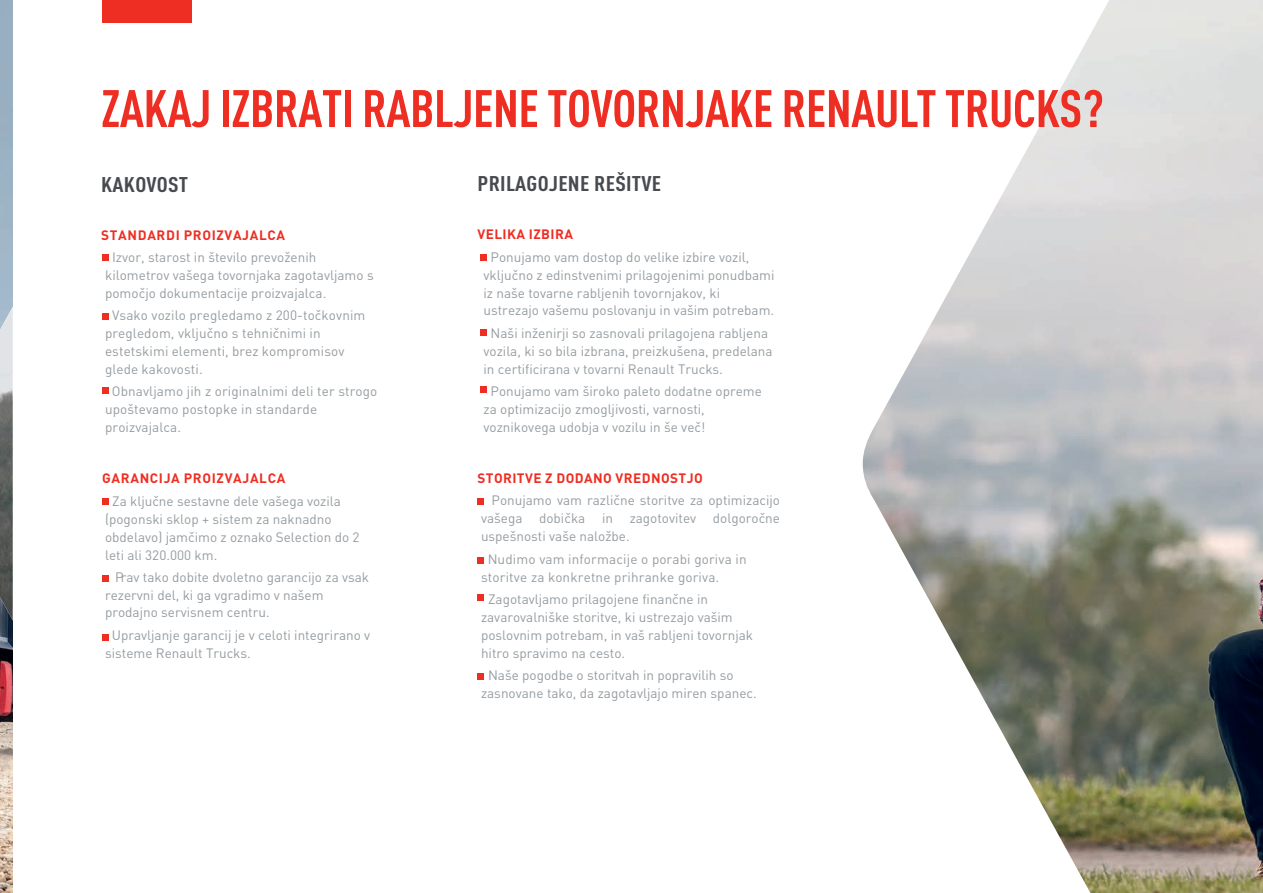
<style>
.page{position:relative;width:1263px;height:893px;background:#fff}
.page>*{position:absolute;margin:0;border:0;box-sizing:border-box;transform-origin:0 0}
.t1{font:700 condensed 51.9px "DIN Pro";letter-spacing:-.01em;color:#ee2e22}
.t2{font:700 condensed 21px "DIN Pro";letter-spacing:.01em;color:#474a4e;scale:1.13 1}
._2018-GAMME_D_TEXTE{font:13.5px/18px "DIN Pro";color:#959ca1}
._2018-GAMME_D_TEXTE-2{font:700 13.5px "DIN Pro";letter-spacing:.03em;color:#ee2e22}
.s1{font-style:inherit}
.s2{font-weight:700;color:#ee2e22}
</style>
<div class="page">
<svg style="left:102px;top:255px;width:6px;height:6px"></svg>
<svg style="left:102px;top:313px;width:6px;height:6px"></svg>
<svg style="left:102px;top:388px;width:6px;height:6px"></svg>
<svg style="left:102px;top:499px;width:6px;height:6px"></svg>
<svg style="left:102px;top:575px;width:6px;height:6px"></svg>
<svg style="left:102px;top:635px;width:6px;height:6px"></svg>
<div style="left:480px;top:255px;width:7px;height:6px;background:#ee2e22"></div>
<div style="left:480px;top:329px;width:7px;height:7px;background:#ee2e22"></div>
<div style="left:480px;top:386px;width:7px;height:7px;background:#ee2e22"></div>
<div style="left:477px;top:499px;width:7px;height:6px;background:#ee2e22"></div>
<div style="left:477px;top:557px;width:7px;height:6px;background:#ee2e22"></div>
<div style="left:477px;top:594px;width:7px;height:7px;background:#ee2e22"></div>
<div style="left:477px;top:673px;width:7px;height:7px;background:#ee2e22"></div>
<img style="left:863px;top:0;width:400px;height:893px">
<div style="left:102px;top:0;width:90px;height:22px;background:#ee2e22"></div>
<img style="left:0;top:0;width:13px;height:893px">
<img style="left:0;top:307px;width:13px;height:313px">
<p class="t1" style="left:101px;top:70px;width:1004px">ZAKAJ IZBRATI RABLJENE TOVORNJAKE <span class="s1">RENAULT TRUCKS?</span></p>
<p class="t2" style="left:101px;top:169px;width:78px">KAKOVOST</p>
<p class="_2018-GAMME_D_TEXTE" style="left:112px;top:223px;width:206px;line-height:21.3px;text-indent:-11px"><span class="s2">STANDARDI PROIZVAJALCA<br></span>Izvor, starost in število prevoženih</p>
<p class="_2018-GAMME_D_TEXTE" style="left:105px;top:264px;width:270px">kilometrov vašega tovornjaka zagotavljamo s pomočjo dokumentacije proizvajalca.</p>
<p class="_2018-GAMME_D_TEXTE" style="left:105px;top:305px;width:262px;text-indent:7px">Vsako vozilo pregledamo z 200-točkovnim pregledom, vključno s tehničnimi in estetskimi elementi, brez kompromisov glede kakovosti.</p>
<p class="_2018-GAMME_D_TEXTE" style="left:105px;top:381px;width:274px;text-indent:7px">Obnavljamo jih z originalnimi deli ter strogo upoštevamo postopke in standarde proizvajalca.</p>
<p class="_2018-GAMME_D_TEXTE" style="left:112px;top:466px;width:230px;line-height:22.4px;text-indent:-10px"><span class="s2">GARANCIJA PROIZVAJALCA<br></span>Za ključne sestavne dele vašega vozila</p>
<p class="_2018-GAMME_D_TEXTE" style="left:105px;top:508px;width:256px">(pogonski sklop + sistem za naknadno obdelavo) jamčimo z oznako Selection do 2 leti ali 320.000 km.</p>
<p class="_2018-GAMME_D_TEXTE" style="left:105px;top:567px;width:266px;line-height:17.5px;text-indent:10px">Prav tako dobite dvoletno garancijo za vsak rezervni del, ki ga vgradimo v našem prodajno servisnem centru.</p>
<p class="_2018-GAMME_D_TEXTE" style="left:105px;top:625px;width:267px;text-indent:7px">Upravljanje garancij je v celoti integrirano v sisteme Renault Trucks.</p>
<p class="t2" style="left:477px;top:169px;width:164px">PRILAGOJENE REŠITVE</p>
<p class="_2018-GAMME_D_TEXTE-2" style="left:477px;top:223px;width:97px">VELIKA IZBIRA</p>
<p class="_2018-GAMME_D_TEXTE" style="left:483px;top:247px;width:292px;text-indent:7px">Ponujamo vam dostop do velike izbire vozil, vključno z edinstvenimi prilagojenimi ponudbami iz naše tovarne rabljenih tovornjakov, ki ustrezajo vašemu poslovanju in vašim potrebam.</p>
<p class="_2018-GAMME_D_TEXTE" style="left:483px;top:323px;width:291px;text-indent:7px">Naši inženirji so zasnovali prilagojena rabljena vozila, ki so bila izbrana, preizkušena, predelana in certificirana v tovarni Renault Trucks.</p>
<p class="_2018-GAMME_D_TEXTE" style="left:483px;top:381px;width:280px;text-indent:7px">Ponujamo vam široko paleto dodatne opreme za optimizacijo zmogljivosti, varnosti, voznikovega udobja v vozilu in še več!</p>
<p class="_2018-GAMME_D_TEXTE-2" style="left:477px;top:467px;width:227px">STORITVE Z DODANO VREDNOSTJO</p>
<p class="_2018-GAMME_D_TEXTE" style="left:481px;top:490px;width:301px;text-align:justify;text-indent:11px">Ponujamo vam različne storitve za optimizacijo vašega dobička in zagotovitev dolgoročne uspešnosti vaše naložbe.</p>
<p class="_2018-GAMME_D_TEXTE" style="left:481px;top:548px;width:267px;text-indent:7px">Nudimo vam informacije o porabi goriva in storitve za konkretne prihranke goriva.</p>
<p class="_2018-GAMME_D_TEXTE" style="left:481px;top:589px;width:274px;text-indent:7px">Zagotavljamo prilagojene finančne in zavarovalniške storitve, ki ustrezajo vašim poslovnim potrebam, in vaš rabljeni tovornjak hitro spravimo na cesto.</p>
<p class="_2018-GAMME_D_TEXTE" style="left:481px;top:665px;width:277px;text-indent:7px">Naše pogodbe o storitvah in popravilih so zasnovane tako, da zagotavljajo miren spanec.</p>
</div>
